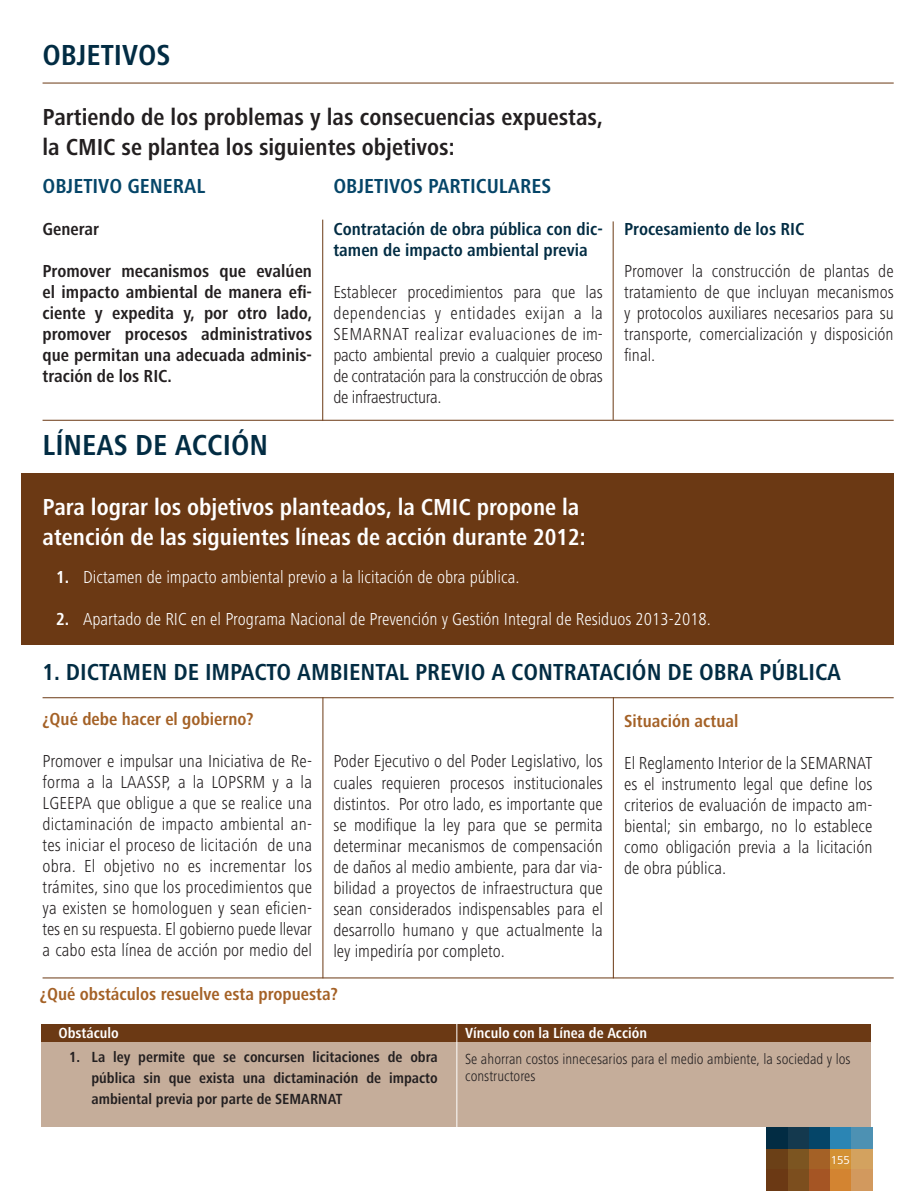
<style>
.page{position:relative;width:915px;height:1191px;background:#fff}
.page>*{position:absolute;margin:0;border:0;box-sizing:border-box;transform-origin:0 0}
.t1{font:700 condensed 30px "Frutiger Next LT";color:#022c43}
.t2{font:700 condensed 24px/30px "Frutiger Next LT";color:#fff}
.t3{font:700 condensed 24px/30px "Frutiger Next LT";color:#231f20}
.t4{font:700 condensed 24px "Frutiger Next LT";color:#022c43}
.t5{font:700 condensed 21px "Frutiger Next LT";color:#054568}
.t6{font:300 condensed 18px/21px "Frutiger Next LT";color:#231f20;text-align:justify}
.t7{font:700 condensed 18px/21px "Frutiger Next LT";color:#231f20;text-align:justify}
.t8{font:300 condensed 18px "Frutiger Next LT";color:#fff}
.t9{font:700 condensed 18px/21px "Frutiger Next LT";color:#022c43}
.t10{font:700 condensed 18px "Frutiger Next LT";color:#a46126}
.t11{font:700 condensed 15.15px/21px "Frutiger Next LT";color:#231f20;text-align:justify}
.t12{font:300 condensed 15.15px/17.7px "Frutiger Next LT";color:#231f20}
.t13{font:700 condensed 15.15px "Frutiger Next LT";color:#fff}
.t14{font:12px "Frutiger Next LT";color:#fff}
.s1{font-weight:700}
</style>
<div class="page">
<div style="left:808px;top:1148px;width:21px;height:21px;background:#a46126"></div>
<div style="left:787px;top:1148px;width:21px;height:21px;background:#7c5521"></div>
<div style="left:829px;top:1148px;width:21px;height:21px;background:#d39134"></div>
<div style="left:850px;top:1148px;width:22px;height:21px;background:#d3a25f"></div>
<div style="left:765px;top:1148px;width:22px;height:21px;background:#6b4017"></div>
<div style="left:808px;top:1127px;width:21px;height:21px;background:#054568"></div>
<div style="left:787px;top:1127px;width:21px;height:21px;background:#14394e"></div>
<div style="left:829px;top:1127px;width:21px;height:21px;background:#2b85b4"></div>
<div style="left:850px;top:1127px;width:22px;height:21px;background:#4d91b3"></div>
<div style="left:765px;top:1127px;width:22px;height:21px;background:#022c43"></div>
<div style="left:808px;top:1169px;width:21px;height:22px;background:#a55524"></div>
<div style="left:787px;top:1169px;width:21px;height:22px;background:#7c4e1e"></div>
<div style="left:765px;top:1169px;width:22px;height:22px;background:#6b3914"></div>
<div style="left:829px;top:1169px;width:21px;height:22px;background:#d38431"></div>
<div style="left:850px;top:1169px;width:22px;height:22px;background:#d2995e"></div>
<div style="left:21px;top:473px;width:872px;height:172px;background:#6b3914"></div>
<hr style="left:43px;top:83px;width:850px;height:1px;background:#6b3914">
<hr style="left:43px;top:420px;width:850px;height:1px;background:#6b3914">
<hr style="left:322px;top:220px;width:1px;height:200px;background:#6b3914">
<hr style="left:612px;top:221px;width:1px;height:199px;background:#6b3914">
<hr style="left:322px;top:697px;width:1px;height:281px;background:#6b3914">
<hr style="left:612px;top:697px;width:1px;height:281px;background:#6b3914">
<hr style="left:43px;top:697px;width:850px;height:1px;background:#6b3914">
<hr style="left:43px;top:977px;width:850px;height:1px;background:#6b3914">
<div style="left:41px;top:1023px;width:829px;height:19px;background:#6b3914"></div>
<div style="left:41px;top:1042px;width:829px;height:84px;background:#c5ad9a"></div>
<hr style="left:456px;top:1023px;width:1px;height:107px;background:#fff">
<h1 class="t1" style="left:43px;top:39px;width:129px">OBJETIVOS</h1>
<h2 class="t3" style="left:43px;top:102px;width:561px">Partiendo de los problemas y las consecuencias expuestas, la CMIC se plantea los siguientes objetivos:</h2>
<p class="t5" style="left:43px;top:174px;width:164px">OBJETIVO GENERAL</p>
<p class="t7" style="left:43px;top:218px;width:58px">Generar</p>
<p class="t7" style="left:43px;top:260px;width:271px">Promover mecanismos que evalúen el impacto ambiental de manera efi&shy;ciente y expedita y, por otro lado, promover procesos administrativos que permitan una adecuada adminis&shy;tración de los RIC.</p>
<h1 class="t1" style="left:43px;top:428px;width:227px">LÍNEAS DE ACCIÓN</h1>
<p class="t5" style="left:333px;top:174px;width:219px">OBJETIVOS PARTICULARES</p>
<p class="t9" style="left:333px;top:218px;width:271px">Contratación de obra pública con dic&shy;tamen de impacto ambiental previa</p>
<p class="t6" style="left:333px;top:281px;width:271px">Establecer procedimientos para que las dependencias y entidades exijan a la SEMARNAT realizar evaluaciones de im&shy;pacto ambiental previo a cualquier proceso de contratación para la construcción de obras de infraestructura.</p>
<h2 class="t2" style="left:43px;top:491px;width:544px">Para lograr los objetivos planteados, la CMIC propone la atención de las siguientes líneas de acción durante 2012:</h2>
<p class="t9" style="left:624px;top:219px;width:182px">Procesamiento de los RIC</p>
<p class="t6" style="left:624px;top:261px;width:271px">Promover la construcción de plantas de tratamiento de que incluyan mecanismos y protocolos auxiliares necesarios para su transporte, comercialización y disposición final.</p>
<p class="t8" style="left:56px;top:567px;width:465px"><span class="s1">1.</span> Dictamen de impacto ambiental previo a la licitación de obra pública.</p>
<p class="t8" style="left:56px;top:609px;width:656px"><span class="s1">2.</span> Apartado de RIC en el Programa Nacional de Prevención y Gestión Integral de Residuos 2013-2018.</p>
<h2 class="t4" style="left:43px;top:658px;width:799px">1. DICTAMEN DE IMPACTO AMBIENTAL PREVIO A CONTRATACIÓN DE OBRA PÚBLICA</h2>
<p class="t10" style="left:43px;top:709px;width:212px">¿Qué debe hacer el gobierno?</p>
<p class="t6" style="left:43px;top:751px;width:271px">Promover e impulsar una Iniciativa de Re&shy;forma a la LAASSP, a la LOPSRM y a la LGEEPA que obligue a que se realice una dictaminación de impacto ambiental an&shy;tes iniciar el proceso de licitación de una obra. El objetivo no es incrementar los trámites, sino que los procedimientos que ya existen se homologuen y sean eficien&shy;tes en su respuesta. El gobierno puede llevar a cabo esta línea de acción por medio del</p>
<p class="t6" style="left:333px;top:751px;width:271px">Poder Ejecutivo o del Poder Legislativo, los cuales requieren procesos institucionales distintos. Por otro lado, es importante que se modifique la ley para que se permita determinar mecanismos de compensación de daños al medio ambiente, para dar via&shy;bilidad a proyectos de infraestructura que sean considerados indispensables para el desarrollo humano y que actualmente la ley impediría por completo.</p>
<p class="t10" style="left:624px;top:711px;width:116px">Situación actual</p>
<p class="t6" style="left:624px;top:752px;width:250px">El Reglamento Interior de la SEMARNAT es el instrumento legal que define los criterios de evaluación de impacto am&shy;biental; sin embargo, no lo establece como obligación previa a la licitación de obra pública.</p>
<p class="t10" style="left:40px;top:984px;width:299px">¿Qué obstáculos resuelve esta propuesta?</p>
<p class="t13" style="left:58px;top:1025px;width:62px">Obstáculo</p>
<p class="t11" style="left:91px;top:1047px;width:348px;text-indent:-22px">1. La ley permite que se concursen licitaciones de obra pública sin que exista una dictaminación de impacto ambiental previa por parte de SEMARNAT</p>
<p class="t13" style="left:465px;top:1025px;width:183px">Vínculo con la Línea de Acción</p>
<p class="t12" style="left:465px;top:1049px;width:387px">Se ahorran costos innecesarios para el medio ambiente, la sociedad y los constructores</p>
<p class="t14" style="left:830px;top:1153px;width:21px">155</p>
</div>
